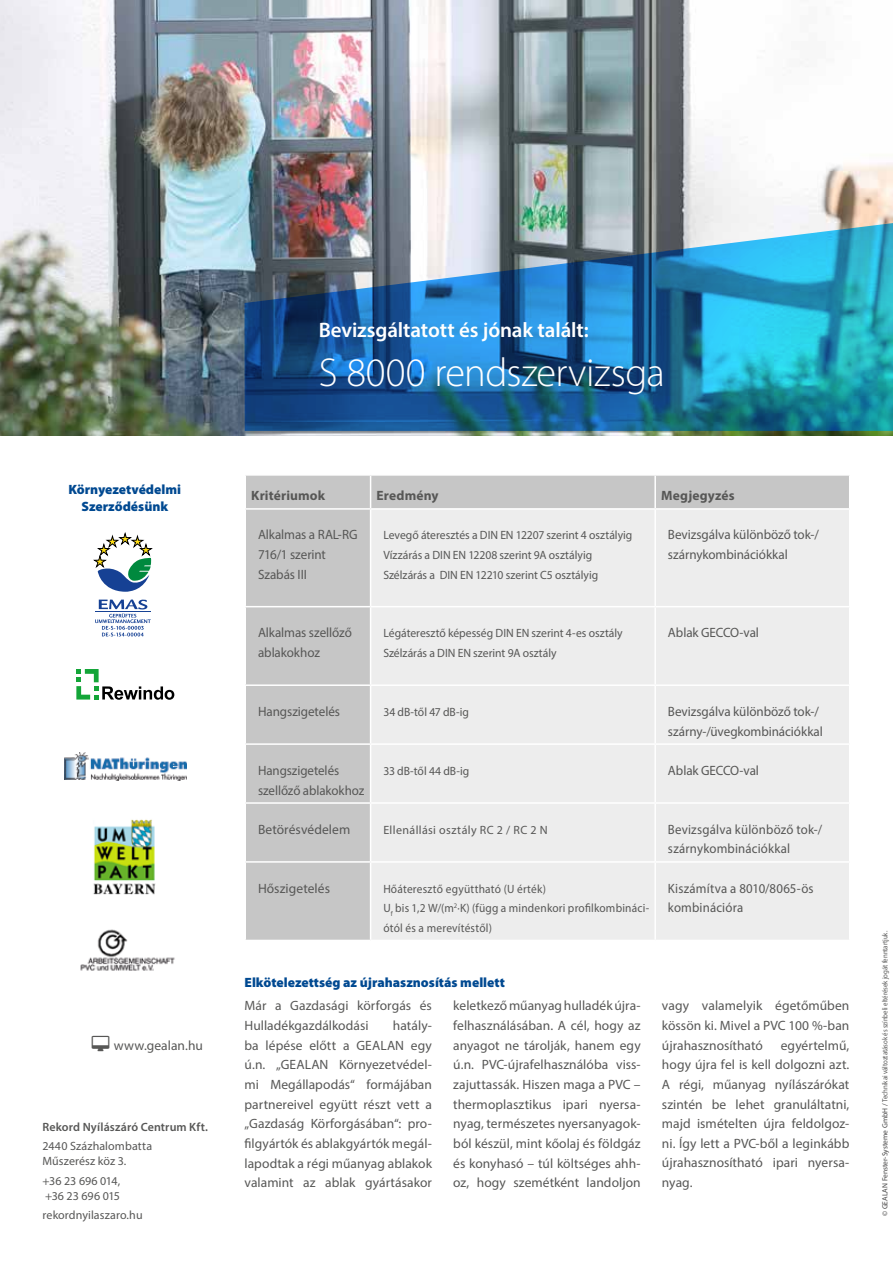
<style>
.page{position:relative;width:893px;height:1263px;background:#fff}
.page>*{position:absolute;margin:0;border:0;box-sizing:border-box;transform-origin:0 0}
.t1{font:300 40.5px "Myriad Pro";letter-spacing:-.01em;color:#fff}
.t2{font:600 21px "Myriad Pro";letter-spacing:-.005em;color:#fff}
.t3{font:13.5px/19.6px "Myriad Pro";color:#575756}
.t4{font:13.5px/19.6px "Myriad Pro";color:#575756;scale:.95 1}
.t5{font:900 13.5px/16.2px "Myriad Pro";color:#004991;text-align:center}
.t6{font:13.5px/19.6px "Myriad Pro";color:#575756;scale:.96 1}
.t7{font:700 13.5px "Myriad Pro";letter-spacing:.01em;color:#575756}
.t8{font:12px/19.6px "Myriad Pro";letter-spacing:.005em;color:#575756}
.t9{font:12px/19.6px "Myriad Pro";letter-spacing:.005em;color:#575756;scale:.95 1}
.t10{font:600 12px "Myriad Pro";letter-spacing:.01em;color:#575756}
.t11{font:12px "Myriad Pro";letter-spacing:.03em;color:#575756}
.t12{font:7.5px "Myriad Pro";letter-spacing:-.01em;color:#575756;scale:.91 1}
.s1{color:#454444}
</style>
<div class="page">
<img style="left:0;top:0;width:893px;height:435px">
<img style="left:244px;top:221px;width:649px;height:210px">
<div style="left:246px;top:476px;width:603px;height:464px;background:#c6c6c6"></div>
<div style="left:371px;top:510px;width:478px;height:430px;background:#ededed"></div>
<hr style="left:370px;top:476px;width:1px;height:32px;background:#fff">
<hr style="left:654px;top:476px;width:2px;height:32px;background:#fff">
<hr style="left:654px;top:510px;width:2px;height:96px;background:#fff">
<hr style="left:244px;top:606px;width:127px;height:1px;background:#fff">
<hr style="left:371px;top:606px;width:284px;height:1px;background:#fff">
<hr style="left:655px;top:606px;width:195px;height:1px;background:#fff">
<hr style="left:654px;top:607px;width:2px;height:77px;background:#fff">
<hr style="left:244px;top:684px;width:127px;height:2px;background:#fff">
<hr style="left:371px;top:684px;width:284px;height:2px;background:#fff">
<hr style="left:655px;top:684px;width:195px;height:2px;background:#fff">
<hr style="left:654px;top:686px;width:2px;height:57px;background:#fff">
<hr style="left:244px;top:743px;width:127px;height:2px;background:#fff">
<hr style="left:371px;top:743px;width:284px;height:2px;background:#fff">
<hr style="left:655px;top:743px;width:195px;height:2px;background:#fff">
<hr style="left:654px;top:745px;width:2px;height:57px;background:#fff">
<hr style="left:244px;top:802px;width:127px;height:2px;background:#fff">
<hr style="left:371px;top:802px;width:284px;height:2px;background:#fff">
<hr style="left:655px;top:802px;width:195px;height:2px;background:#fff">
<hr style="left:654px;top:804px;width:2px;height:57px;background:#fff">
<hr style="left:244px;top:861px;width:127px;height:2px;background:#fff">
<hr style="left:371px;top:861px;width:284px;height:2px;background:#fff">
<hr style="left:655px;top:861px;width:195px;height:2px;background:#fff">
<hr style="left:654px;top:863px;width:2px;height:77px;background:#fff">
<hr style="left:244px;top:508px;width:127px;height:2px;background:#fff">
<hr style="left:371px;top:508px;width:284px;height:2px;background:#fff">
<hr style="left:370px;top:510px;width:1px;height:96px;background:#fff">
<hr style="left:655px;top:508px;width:195px;height:2px;background:#fff">
<hr style="left:370px;top:607px;width:1px;height:77px;background:#fff">
<hr style="left:370px;top:686px;width:1px;height:57px;background:#fff">
<hr style="left:370px;top:745px;width:1px;height:57px;background:#fff">
<hr style="left:370px;top:804px;width:1px;height:57px;background:#fff">
<hr style="left:370px;top:863px;width:1px;height:77px;background:#fff">
<svg style="left:76px;top:669px;width:98px;height:31px"></svg>
<svg style="left:94px;top:533px;width:58px;height:59px"></svg>
<svg style="left:95px;top:600px;width:56px;height:36px"></svg>
<img style="left:93px;top:819px;width:63px;height:76px">
<img style="left:80px;top:929px;width:95px;height:42px">
<img style="left:64px;top:752px;width:122px;height:28px">
<h2 class="t2" style="left:319px;top:317px;width:271px">Bevizsgáltatott és jónak talált:</h2>
<h1 class="t1" style="left:319px;top:348px;width:347px">S 8000 rendszervizsga</h1>
<p class="t5" style="left:69px;top:481px;width:114px">Környezetvédelmi<br>Szerződésünk</p>
<p class="t7" style="left:251px;top:487px;width:75px">Kritériumok</p>
<p class="t7" style="left:377px;top:487px;width:64px">Eredmény</p>
<p class="t7" style="left:661px;top:487px;width:75px">Megjegyzés</p>
<p class="t3" style="left:258px;top:525px;width:101px">Alkalmas a RAL-RG<br>716/1 szerint<br>Szabás III</p>
<p class="t8" style="left:383px;top:525px;width:251px">Levegő áteresztés a DIN EN 12207 szerint 4 osztályig<br>Vízzárás a DIN EN 12208 szerint 9A osztályig<br>Szélzárás a DIN EN 12210 szerint C5 osztályig</p>
<p class="t3" style="left:668px;top:525px;width:152px">Bevizsgálva különböző tok-/ szárnykombinációkkal</p>
<p class="t3" style="left:258px;top:623px;width:95px">Alkalmas szellőző ablakokhoz</p>
<p class="t8" style="left:383px;top:623px;width:241px">Légáteresztő képesség DIN EN szerint 4-es osztály<br>Szélzárás a DIN EN szerint 9A osztály</p>
<p class="t3" style="left:668px;top:623px;width:93px">Ablak GECCO-val</p>
<p class="t3" style="left:258px;top:701px;width:84px">Hangszigetelés</p>
<p class="t8" style="left:383px;top:702px;width:87px">34 dB-től 47 dB-ig</p>
<p class="t3" style="left:668px;top:701px;width:156px">Bevizsgálva különböző tok-/ szárny-/üvegkombinációkkal</p>
<p class="t6" style="left:258px;top:760px;width:112px">Hangszigetelés szellőző ablakokhoz</p>
<p class="t8" style="left:383px;top:761px;width:88px">33 dB-től 44 dB-ig</p>
<p class="t3" style="left:668px;top:760px;width:93px">Ablak GECCO-val</p>
<p class="t3" style="left:258px;top:819px;width:94px">Betörésvédelem</p>
<p class="t11" style="left:383px;top:822px;width:166px">Ellenállási osztály RC 2 / RC 2 N</p>
<p class="t4" style="left:668px;top:819px;width:164px">Bevizsgálva különböző tok-/ szárnykombinációkkal</p>
<p class="t3" style="left:258px;top:878px;width:74px">Hőszigetelés</p>
<p class="t9" style="left:383px;top:879px;width:281px">Hőáteresztő együttható (U érték)<br>U<sub>f</sub> bis 1,2 W/(m<sup>2</sup>·K) (függ a mindenkori profilkombináci&shy;ótól és a merevítéstől)</p>
<p class="t4" style="left:668px;top:878px;width:155px">Kiszámítva a 8010/8065-ös kombinációra</p>
<p class="t3" style="left:114px;top:1035px;width:91px">www.gealan.hu</p>
<p class="t10" style="left:43px;top:1119px;width:167px">Rekord Nyílászáró Centrum Kft.</p>
<p class="t8" style="left:43px;top:1139px;width:111px;line-height:15px">2440 Százhalombatta<br>Műszerész köz 3.</p>
<p class="t8" style="left:43px;top:1173px;width:79px;line-height:15px">+36 23 696 014, +36 23 696 015</p>
<p class="t8" style="left:43px;top:1205px;width:102px">rekordnyilaszaro.hu</p>
<p class="t5" style="left:244px;top:973px;width:262px">Elkötelezettség az újrahasznosítás mellett</p>
<p class="t3" style="left:244px;top:996px;width:189px">Már a Gazdasági körforgás és<br>Hulladékgazdálkodási</p>
<p class="t3" style="left:244px;top:1015px;width:189px;text-align:justify;text-indent:148px">hatály&shy;ba lépése előtt a GEALAN egy ú.n. „GEALAN Környezetvédel&shy;mi Megállapodás“ formájában partnereivel együtt részt vett a „Gazdaság Körforgásában“: pro&shy;filgyártók és ablakgyártók megál&shy;lapodtak a régi műanyag ablakok valamint az ablak gyártásakor</p>
<p class="t3" style="left:453px;top:996px;width:189px;text-align:justify">keletkező műanyag hulladék újra&shy;felhasználásában. A cél, hogy az anyagot ne tárolják, hanem egy ú.n. PVC-újrafelhasználóba viss&shy;zajuttassák. Hiszen maga a PVC – thermoplasztikus ipari nyersa&shy;nyag, természetes nyersanyagok&shy;ból készül, mint kőolaj és földgáz és konyhasó – túl költséges ahh&shy;oz, hogy szemétként landoljon</p>
<p class="t3" style="left:662px;top:996px;width:189px;text-align:justify">vagy valamelyik égetőműben kössön ki. Mivel a PVC 100 %-ban újrahasznosítható</p>
<p class="t3" style="left:662px;top:1035px;width:189px;text-align:justify;text-indent:119px">egyértelmű, hogy újra fel is kell dolgozni azt.<br>A régi, műanyag nyílászárókat szintén be lehet granuláltatni, majd ismételten újra feldolgoz&shy;ni. Így lett a PVC-ből a leginkább újrahasznosítható ipari nyersa&shy;nyag.</p>
<p class="t12" style="left:880px;top:1216px;width:315px;rotate:-90deg"><span class="s1">© GEALAN Fenster-Systeme GmbH /</span> Technikai változtatások és színbeli eltérések jogát fenntartjuk.</p>
</div>
